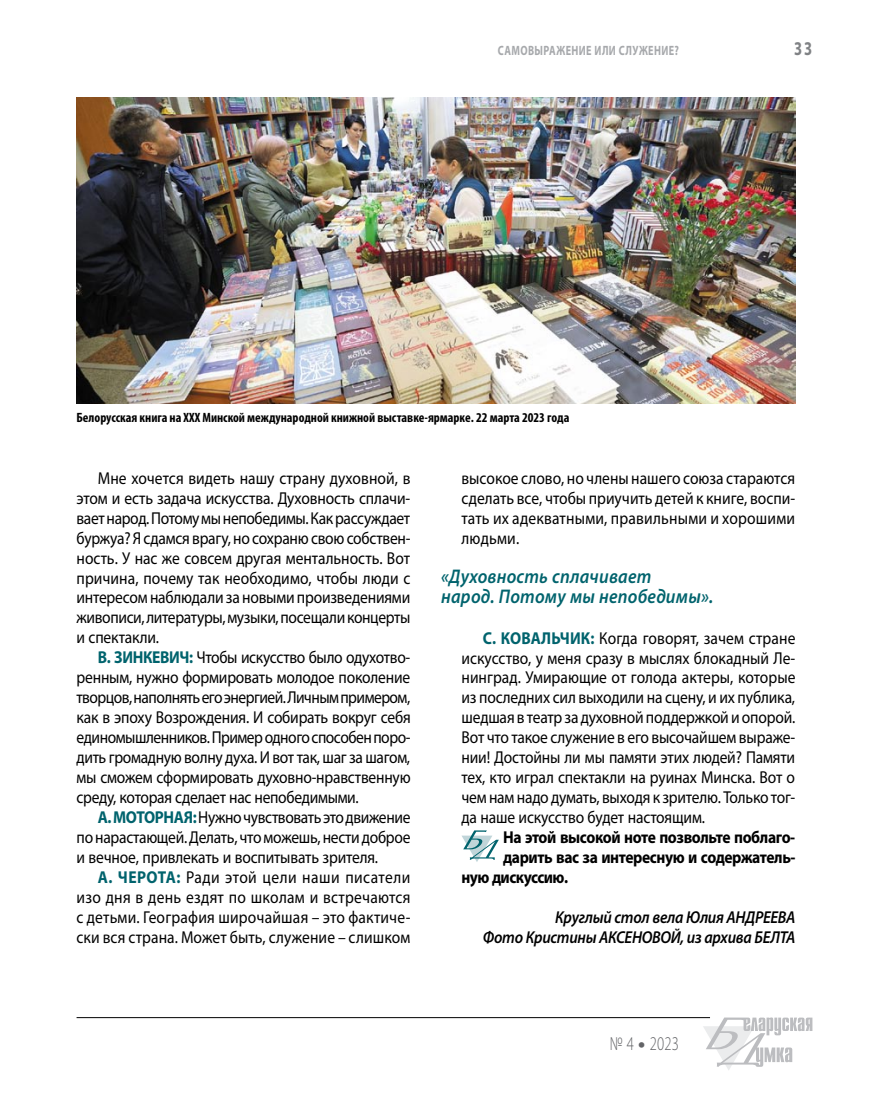
<style>
.page{position:relative;width:872px;height:1106px;background:#fff}
.page>*{position:absolute;margin:0;border:0;box-sizing:border-box;transform-origin:0 0}
.t1{font:italic 600 19.8px/20px "Myriad Pro";letter-spacing:.01em;color:#00636d;scale:.9 1}
.t2{font:300 19.5px "Myriad Pro";color:#636467;scale:.75 1}
.t3{font:700 19.5px "Myriad Pro";color:#808285;scale:.75 1}
.t4{font:17.25px/20px "Myriad Pro";letter-spacing:-.01em;color:#000;text-align:justify;scale:.9 1}
.t5{font:700 17.25px "Myriad Pro";letter-spacing:-.025em;color:#000;scale:.9 1}
.t6{font:italic 600 17.25px/20px "Myriad Pro";letter-spacing:-.02em;color:#000;text-align:right;scale:.9 1}
.t7{font:700 17.25px "Myriad Pro";color:#00636d;scale:.9 1}
.t8{font:700 condensed 13.5px "Myriad Pro";color:#000}
.t9{font:700 13.5px "Myriad Pro";letter-spacing:.135em;color:#a7a9ac;scale:.75 1}
.s1{font-weight:700;color:#00636d}
.s2{font-weight:900}
</style>
<div class="page">
<hr style="left:77px;top:1017px;width:633px;height:1px;background:#000">
<svg style="left:703px;top:1017px;width:109px;height:53px"></svg>
<svg style="left:462px;top:830px;width:37px;height:32px"></svg>
<img style="left:77px;top:97px;width:718px;height:307px">
<p class="t9" style="left:498px;top:42px;width:243px">Самовыражение или служение?</p>
<p class="t3" style="left:794px;top:36px;width:26px">33</p>
<p class="t8" style="left:77px;top:409px;width:494px">Белорусская книга на XXX Минской международной книжной выставке-ярмарке. 22 марта 2023 года</p>
<p class="t4" style="left:77px;top:467px;width:373px;text-indent:21px">Мне хочется видеть нашу страну духовной, в этом и есть задача искусства. Духовность сплачи&shy;вает народ. Потому мы непобедимы. Как рассуждает буржуа? Я сдамся врагу, но сохраню свою собствен&shy;ность. У нас же совсем другая ментальность. Вот причина, почему так необходимо, чтобы люди с интересом наблюдали за новыми произведениями живописи, литературы, музыки, посещали концерты и спектакли.</p>
<p class="t4" style="left:77px;top:647px;width:373px;text-indent:21px"><span class="s1">В. ЗИН КЕВИ Ч:</span> Чтобы искусство было одухотво&shy;ренным, нужно формировать молодое поколение творцов, наполнять его энергией. Личным примером, как в эпоху Возрождения. И собирать вокруг себя единомышленников. Пример одного способен поро&shy;дить громадную волну духа. И вот так, шаг за шагом, мы сможем сформировать духовно-нравственную среду, которая сделает нас непобедимыми.</p>
<p class="t7" style="left:98px;top:806px;width:64px">А. МОТОРНА</p>
<p class="t4" style="left:77px;top:807px;width:372px;text-indent:107px"><span class="s1">Я:</span> Нужно чувствовать это движение по нарастающей. Делать, что можешь, нести доброе и вечное, привлекать и воспитывать зрителя.</p>
<p class="t4" style="left:77px;top:867px;width:373px;text-indent:21px"><span class="s1">А. ЧЕРОТА:</span> Ради этой цели наши писатели изо дня в день ездят по школам и встречаются с детьми. География широчайшая – это фактиче&shy;ски вся страна. Может быть, служение – слишком</p>
<p class="t4" style="left:461px;top:468px;width:372px">высокое слово, но члены нашего союза стараются сделать все, чтобы приучить детей к книге, воспи&shy;тать их адекватными, правильными и хорошими людьми.</p>
<p class="t1" style="left:441px;top:566px;width:304px">«Духовность сплачивает<br>народ. Потому мы непобедимы».</p>
<p class="t7" style="left:483px;top:626px;width:43px">С. КОВАЛ</p>
<p class="t4" style="left:461px;top:627px;width:373px;text-indent:90px"><span class="s1">ЬЧИК:</span> Когда говорят, зачем стране искусство, у меня сразу в мыслях блокадный Ле&shy;нинград. Умирающие от голода актеры, которые из последних сил выходили на сцену, и их публика, шедшая в театр за духовной поддержкой и опорой.<br>Вот что такое служение в его высочайшем выраже&shy;нии! Достойны ли мы памяти этих людей? Памяти тех, кто играл спектакли на руинах Минска. Вот о чем нам надо думать, выходя к зрителю. Только тог&shy;да наше искусство будет настоящим.</p>
<p class="t5" style="left:503px;top:825px;width:326px">На этой высокой ноте позвольте поблаго-</p>
<p class="t5" style="left:503px;top:845px;width:326px">дарить вас за интересную и содержатель-</p>
<p class="t5" style="left:461px;top:865px;width:120px">ную дискуссию.</p>
<p class="t6" style="left:483px;top:906px;width:349px">Круглый стол вела Юлия АНДРЕЕВА<br>Фото Кристины АКСЕНОВОЙ, из архива БЕЛТА</p>
<p class="t2" style="left:609px;top:1032px;width:94px">№ 4 <span class="s2">•</span> 2023</p>
</div>
